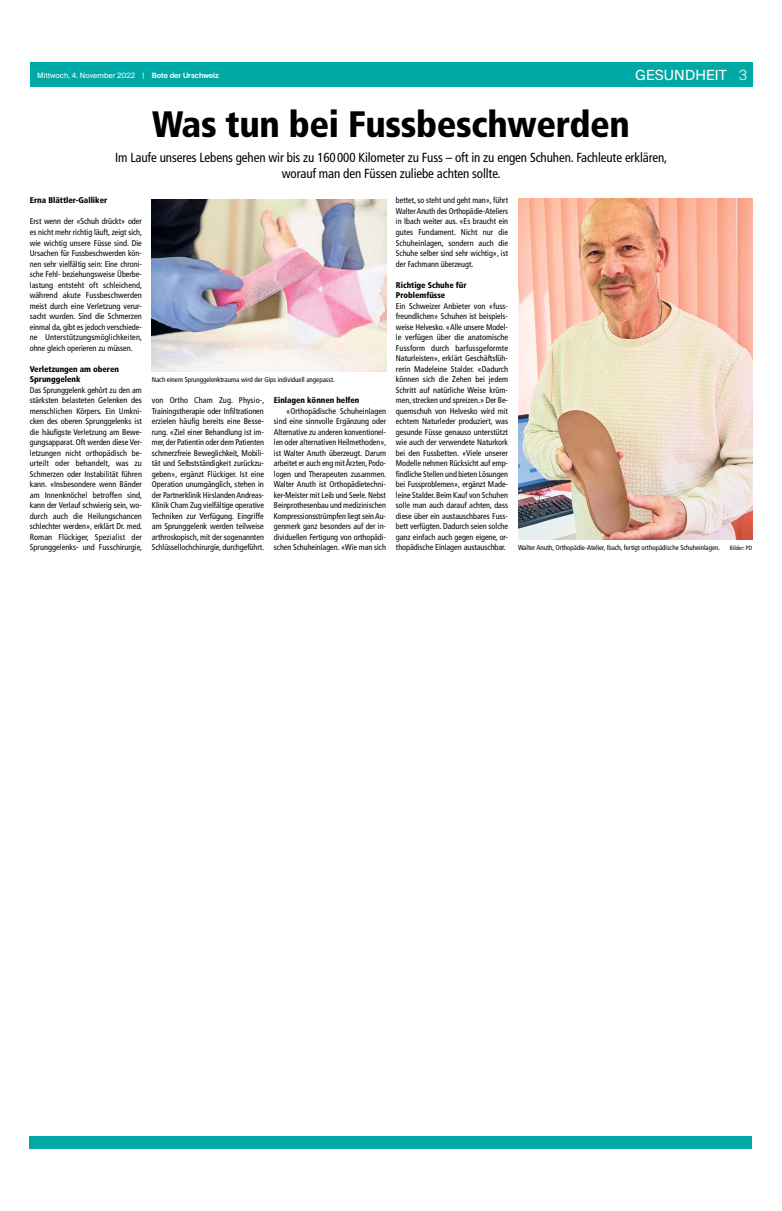
<style>
.page{position:relative;width:782px;height:1211px;background:#fff}
.page>*{position:absolute;margin:0;border:0;box-sizing:border-box;transform-origin:0 0}
.t1{font:900 condensed 36.75px "Frutiger LT Std";letter-spacing:-.01em;color:#000}
.t2{font:14px "Suisse Intl";letter-spacing:.01em;color:#fff}
.t3{font:condensed 13.12px/15.8px "Frutiger LT Std";letter-spacing:-.01em;color:#000;text-align:center}
.t4{font:condensed 8.31px/10.5px "Frutiger LT Std";letter-spacing:-.005em;color:#000;text-align:justify}
.t5{font:900 condensed 8.31px/10.5px "Frutiger LT Std";letter-spacing:-.005em;color:#000}
.t6{font:7.35px "Suisse Intl";color:#fff}
.t7{font:condensed 7px "Frutiger LT Std";letter-spacing:-.005em;color:#000}
.t8{font:condensed 6.12px "Frutiger LT Std";letter-spacing:-.005em;color:#000}
.s1{font-weight:600}
.s2{font-weight:300}
</style>
<div class="page">
<div style="left:30px;top:62px;width:722px;height:25px;background:#00a8a6"></div>
<div style="left:30px;top:1136px;width:722px;height:12px;background:#00a8a6"></div>
<img style="left:518px;top:198px;width:234px;height:341px">
<img style="left:152px;top:199px;width:234px;height:172px">
<p class="t6" style="left:37px;top:71px;width:183px">Mittwoch, 4. November 2022 | <span class="s1">Bote der Urschweiz</span></p>
<h2 class="t2" style="left:635px;top:67px;width:114px">GESUNDHEIT <span class="s2">3</span></h2>
<h1 class="t1" style="left:152px;top:102px;width:479px">Was tun bei Fussbeschwerden</h1>
<h3 class="t3" style="left:115px;top:150px;width:553px">Im Laufe unseres Lebens gehen wir bis zu 160000 Kilometer zu Fuss – oft in zu engen Schuhen. Fachleute erklären, worauf man den Füssen zuliebe achten sollte.</h3>
<p class="t5" style="left:30px;top:195px;width:79px">Erna Blättler-Galliker</p>
<p class="t4" style="left:30px;top:216px;width:114px">Erst wenn der «Schuh drückt» oder es nicht mehr richtig läuft, zeigt sich, wie wichtig unsere Füsse sind. Die Ursachen für Fussbeschwerden kön&shy;nen sehr vielfältig sein: Eine chroni&shy;sche Fehl- beziehungsweise Überbe&shy;lastung entsteht oft schleichend, während akute Fussbeschwerden meist durch eine Verletzung verur&shy;sacht wurden. Sind die Schmerzen einmal da, gibt es jedoch verschiede&shy;ne Unterstützungsmöglichkeiten, ohne gleich operieren zu müssen.</p>
<p class="t5" style="left:30px;top:363px;width:91px">Verletzungen am oberen<br>Sprunggelenk</p>
<p class="t4" style="left:30px;top:384px;width:114px">Das Sprunggelenk gehört zu den am stärksten belasteten Gelenken des menschlichen Körpers. Ein Umkni&shy;cken des oberen Sprunggelenks ist die häufigste Verletzung am Bewe&shy;gungsapparat. Oft werden diese Ver&shy;letzungen nicht orthopädisch be&shy;urteilt oder behandelt, was zu Schmerzen oder Instabilität führen kann. «Insbesondere wenn Bänder am Innenknöchel betroffen sind, kann der Verlauf schwierig sein, wo&shy;durch auch die Heilungschancen schlechter werden», erklärt Dr. med.<br>Roman Flückiger, Spezialist der Sprunggelenks- und Fusschirurgie,</p>
<p class="t4" style="left:152px;top:395px;width:114px">von Ortho Cham Zug. Physio-, Trainingstherapie oder Infiltrationen erzielen häufig bereits eine Besse&shy;rung. «Ziel einer Behandlung ist im&shy;mer, der Patientin oder dem Patienten schmerzfreie Beweglichkeit, Mobili&shy;tät und Selbstständigkeit zurückzu&shy;geben», ergänzt Flückiger. Ist eine Operation unumgänglich, stehen in der Partnerklinik Hirslanden Andreas-Klinik Cham Zug vielfältige operative Techniken zur Verfügung. Eingriffe am Sprunggelenk werden teilweise arthroskopisch, mit der sogenannten Schlüssellochchirurgie, durchgeführt.</p>
<p class="t5" style="left:274px;top:395px;width:87px">Einlagen können helfen</p>
<p class="t4" style="left:396px;top:195px;width:114px">bettet, so steht und geht man», führt Walter Anuth des Orthopädie-Ateliers in Ibach weiter aus. «Es braucht ein gutes Fundament. Nicht nur die Schuheinlagen, sondern auch die Schuhe selber sind sehr wichtig», ist der Fachmann überzeugt.</p>
<p class="t5" style="left:396px;top:279px;width:72px">Richtige Schuhe für<br>Problemfüsse</p>
<p class="t4" style="left:396px;top:300px;width:114px">Ein Schweizer Anbieter von «fuss&shy;freundlichen» Schuhen ist beispiels&shy;weise Helvesko. «Alle unsere Model&shy;le verfügen über die anatomische Fussform durch barfussgeformte Naturleisten», erklärt Geschäftsfüh&shy;rerin Madeleine Stalder. «Dadurch können sich die Zehen bei jedem Schritt auf natürliche Weise krüm&shy;men, strecken und spreizen.» Der Be&shy;quemschuh von Helvesko wird mit echtem Naturleder produziert, was gesunde Füsse genauso unterstützt wie auch der verwendete Naturkork bei den Fussbetten. «Viele unserer Modelle nehmen Rücksicht auf emp&shy;findliche Stellen und bieten Lösungen bei Fussproblemen», ergänzt Made&shy;leine Stalder. Beim Kauf von Schuhen solle man auch darauf achten, dass diese über ein austauschbares Fuss&shy;bett verfügten. Dadurch seien solche ganz einfach auch gegen eigene, or&shy;thopädische Einlagen austauschbar.</p>
<p class="t7" style="left:152px;top:375px;width:184px">Nach einem Sprunggelenktrauma wird der Gips individuell angepasst.</p>
<p class="t4" style="left:274px;top:405px;width:114px;text-indent:12px">«Orthopädische Schuheinlagen sind eine sinnvolle Ergänzung oder Alternative zu anderen konventionel&shy;len oder alternativen Heilmethoden», ist Walter Anuth überzeugt. Darum arbeitet er auch eng mit Ärzten, Podo&shy;logen und Therapeuten zusammen.<br>Walter Anuth ist Orthopädietechni&shy;ker-Meister mit Leib und Seele. Nebst Beinprothesenbau und medizinischen Kompressionsstrümpfen liegt sein Au&shy;genmerk ganz besonders auf der in&shy;dividuellen Fertigung von orthopädi&shy;schen Schuheinlagen. «Wie man sich</p>
<p class="t7" style="left:518px;top:543px;width:204px">Walter Anuth, Orthopädie-Atelier, Ibach, fertigt orthopädische Schuheinlagen.</p>
<p class="t8" style="left:729px;top:544px;width:24px">Bilder: PD</p>
</div>
